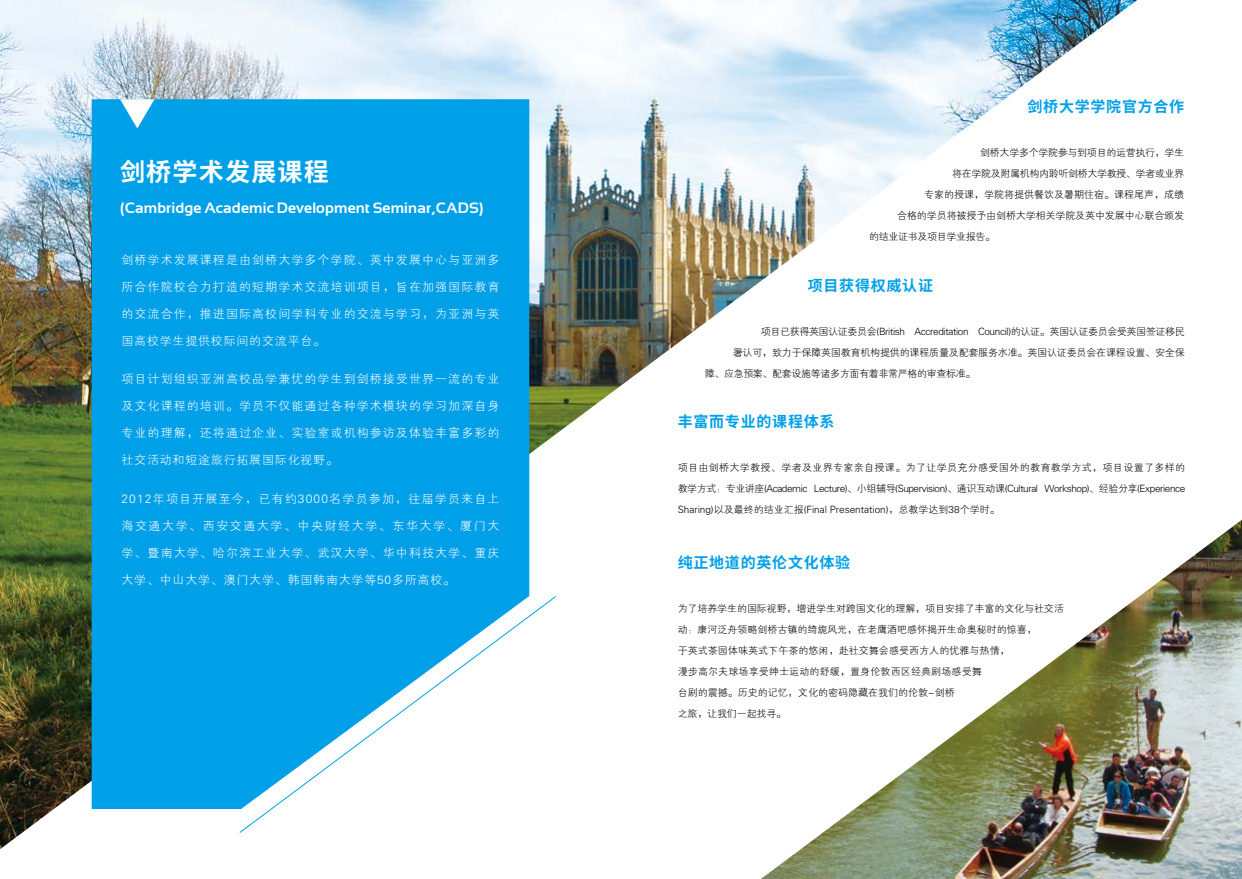
<style>
.page{position:relative;width:1242px;height:879px;background:#fff}
.page>*{position:absolute;margin:0;border:0;box-sizing:border-box;transform-origin:0 0}
.t1{font:700 25px "Source Han Sans CN";letter-spacing:.05em;color:#fff}
.t2{font:700 15px "Sansation";letter-spacing:.01em;color:#fff}
.t3{font:700 15px "Source Han Sans CN";letter-spacing:.05em;color:#00a0e9}
.t4{font:12px "FZXH1 JW GB1 0";letter-spacing:.09em;color:#fff}
.t5{font:12px "FZXH1 JW GB1 0";letter-spacing:.065em;color:#fff}
.t6{font:12px "FZXH1 JW GB1 0";letter-spacing:.13em;color:#fff}
.t7{font:10px/21px "FZXH1 JW GB1 0";letter-spacing:-.01em;color:#000;text-align:justify}
.t8{font:10px "FZXH1 JW GB1 0";letter-spacing:-.035em;color:#000}
.t9{font:10px "FZXH1 JW GB1 0";letter-spacing:-.03em;color:#000}
</style>
<div class="page">
<img style="left:0;top:0;width:1242px;height:879px">
<div style="left:92px;top:99px;width:437px;height:710px;background:#00a0e9"></div>
<svg style="left:238px;top:595px;width:319px;height:239px"></svg>
<svg style="left:120px;top:99px;width:34px;height:29px"></svg>
<h1 class="t1" style="left:120px;top:157px;width:210px">剑桥学术发展课程</h1>
<h2 class="t2" style="left:120px;top:199px;width:365px">(Cambridge Academic Development Seminar,CADS)</h2>
<p class="t4" style="left:121px;top:253px;width:379px">剑桥学术发展课程是由剑桥大学多个学院、英中发展中心与亚洲多</p>
<p class="t4" style="left:121px;top:280px;width:379px">所合作院校合力打造的短期学术交流培训项目，旨在加强国际教育</p>
<p class="t4" style="left:121px;top:307px;width:379px">的交流合作，推进国际高校间学科专业的交流与学习，为亚洲与英</p>
<p class="t5" style="left:121px;top:334px;width:205px">国高校学生提供校际间的交流平台。</p>
<p class="t4" style="left:121px;top:372px;width:379px">项目计划组织亚洲高校品学兼优的学生到剑桥接受世界一流的专业</p>
<p class="t4" style="left:121px;top:399px;width:379px">及文化课程的培训。学员不仅能通过各种学术模块的学习加深自身</p>
<p class="t4" style="left:121px;top:426px;width:379px">专业的理解，还将通过企业、实验室或机构参访及体验丰富多彩的</p>
<p class="t5" style="left:121px;top:453px;width:218px">社交活动和短途旅行拓展国际化视野。</p>
<p class="t4" style="left:121px;top:492px;width:380px">2012年项目开展至今，已有约3000名学员参加，往届学员来自上</p>
<p class="t6" style="left:121px;top:519px;width:379px">海交通大学、西安交通大学、中央财经大学、东华大学、厦门大</p>
<p class="t4" style="left:121px;top:546px;width:379px">学、暨南大学、哈尔滨工业大学、武汉大学、华中科技大学、重庆</p>
<p class="t5" style="left:121px;top:573px;width:335px">大学、中山大学、澳门大学、韩国韩南大学等50多所高校。</p>
<h2 class="t3" style="left:1027px;top:98px;width:158px">剑桥大学学院官方合作</h2>
<p class="t9" style="left:980px;top:147px;width:205px">剑桥大学多个学院参与到项目的运营执行，学生</p>
<p class="t8" style="left:952px;top:168px;width:233px">将在学院及附属机构内聆听剑桥大学教授、学者或业界</p>
<p class="t7" style="left:924px;top:184px;width:261px">专家的授课，学院将提供餐饮及暑期住宿。课程尾声，成绩</p>
<p class="t7" style="left:897px;top:205px;width:288px">合格的学员将被授予由剑桥大学相关学院及英中发展中心联合颁发</p>
<p class="t8" style="left:869px;top:231px;width:127px">的结业证书及项目学业报告。</p>
<h2 class="t3" style="left:807px;top:277px;width:127px">项目获得权威认证</h2>
<p class="t8" style="left:760px;top:326px;width:426px">项目已获得英国认证委员会(British Accreditation Council)的认证。英国认证委员会受英国签证移民</p>
<p class="t7" style="left:732px;top:342px;width:453px">署认可，致力于保障英国教育机构提供的课程质量及配套服务水准。英国认证委员会在课程设置、安全保</p>
<p class="t8" style="left:704px;top:368px;width:272px">障、应急预案、配套设施等诸多方面有着非常严格的审查标准。</p>
<h2 class="t3" style="left:677px;top:413px;width:158px">丰富而专业的课程体系</h2>
<p class="t7" style="left:677px;top:457px;width:509px">项目由剑桥大学教授、学者及业界专家亲自授课。为了让学员充分感受国外的教育教学方式，项目设置了多样的教学方式：专业讲座(Academic Lecture)、小组辅导(Supervision)、通识互动课(Cultural Workshop)、经验分享(Experience Sharing)以及最终的结业汇报(Final Presentation)，总教学达到38个学时。</p>
<h2 class="t3" style="left:677px;top:554px;width:174px">纯正地道的英伦文化体验</h2>
<p class="t7" style="left:677px;top:598px;width:387px;text-align:left">为了培养学生的国际视野，增进学生对跨国文化的理解，项目安排了丰富的文化与社交活动：康河泛舟领略剑桥古镇的绮旎风光，在老鹰酒吧感怀揭开生命奥秘时的惊喜，<br>于英式茶园体味英式下午茶的悠闲，赴社交舞会感受西方人的优雅与热情，<br>漫步高尔夫球场享受绅士运动的舒缓，置身伦敦西区经典剧场感受舞<br>台剧的震撼。历史的记忆，文化的密码隐藏在我们的伦敦-剑桥<br>之旅，让我们一起找寻。</p>
</div>
